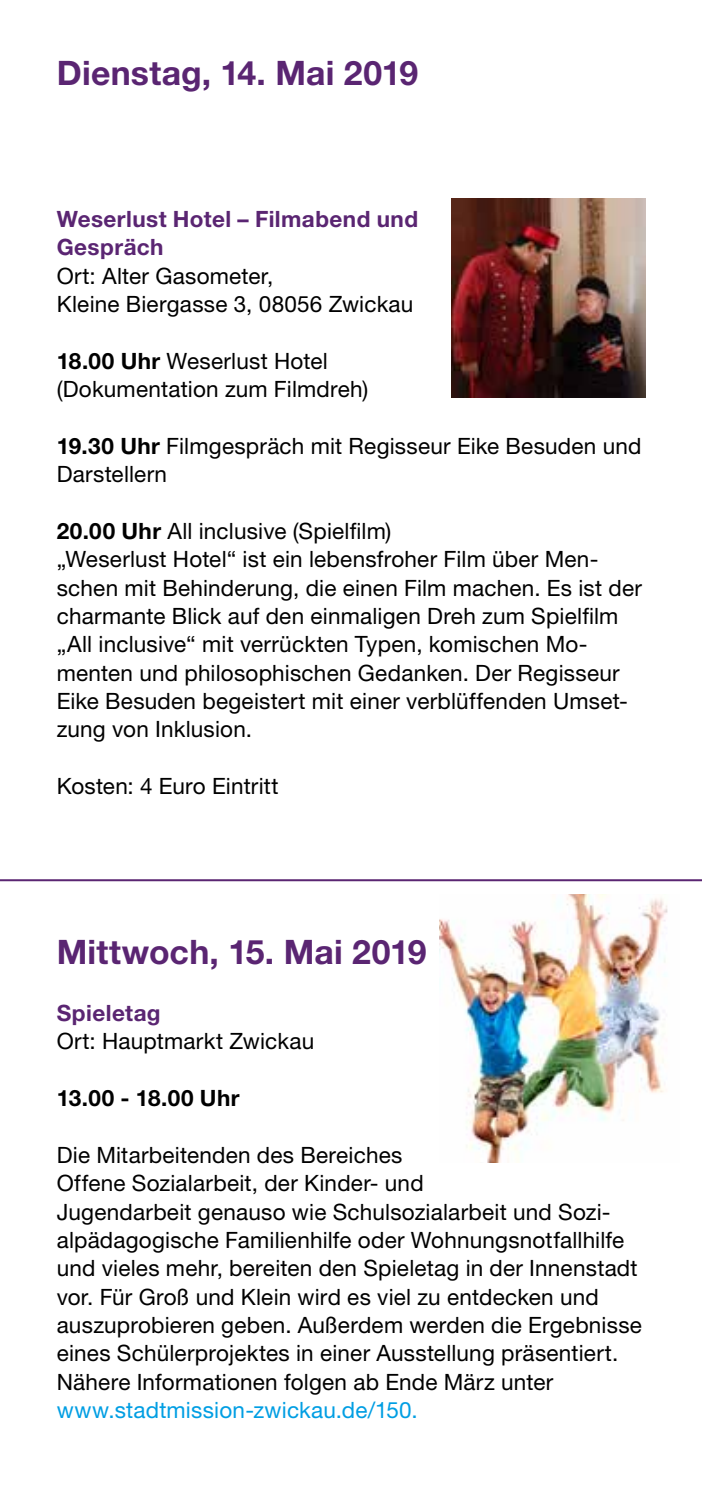
<style>
.page{position:relative;width:702px;height:1489px;background:#fff}
.page>*{position:absolute;margin:0;border:0;box-sizing:border-box;transform-origin:0 0}
.t1{font:700 33.75px "Helvetica Neue LT Pro";letter-spacing:.005em;color:#5a2572}
.t2{font:22.5px/28.2px "Helvetica Neue LT Pro";letter-spacing:.01em;color:#000}
.t3{font:700 22.5px/28.2px "Helvetica Neue LT Pro";letter-spacing:.02em;color:#5a2572}
.t4{font:22.5px "Helvetica Neue LT Pro";letter-spacing:.01em;color:#009ee3}
.t5{font:700 22.5px "Helvetica Neue LT Pro";letter-spacing:.02em;color:#000}
.s1{font-weight:700}
</style>
<div class="page">
<hr style="left:701px;top:0;width:1px;height:198px;background:#462672">
<hr style="left:0;top:879px;width:702px;height:2px;background:#5a2572">
<img style="left:451px;top:198px;width:194px;height:200px">
<img style="left:439px;top:894px;width:229px;height:268px">
<h1 class="t1" style="left:57px;top:52px;width:363px">Dienstag, 14. Mai 2019</h1>
<p class="t3" style="left:57px;top:204px;width:363px">Weserlust Hotel – Filmabend und<br>Gespräch</p>
<p class="t2" style="left:57px;top:261px;width:358px">Ort: Alter Gasometer,<br>Kleine Biergasse 3, 08056 Zwickau</p>
<p class="t2" style="left:57px;top:346px;width:313px"><span class="s1">18.00 Uhr</span> Weserlust Hotel (Dokumentation zum Filmdreh)</p>
<p class="t2" style="left:57px;top:431px;width:586px"><span class="s1">19.30 Uhr</span> Filmgespräch mit Regisseur Eike Besuden und<br>Darstellern</p>
<p class="t2" style="left:57px;top:516px;width:586px"><span class="s1">20.00 Uhr</span> All inclusive (Spielfilm)<br>„Weserlust Hotel“ ist ein lebensfroher Film über Men&shy;schen mit Behinderung, die einen Film machen. Es ist der charmante Blick auf den einmaligen Dreh zum Spielfilm „All inclusive“ mit verrückten Typen, komischen Mo&shy;menten und philosophischen Gedanken. Der Regisseur Eike Besuden begeistert mit einer verblüffenden Umset&shy;zung von Inklusion.</p>
<p class="t2" style="left:57px;top:771px;width:223px">Kosten: 4 Euro Eintritt</p>
<h1 class="t1" style="left:57px;top:931px;width:371px">Mittwoch, 15. Mai 2019</h1>
<p class="t3" style="left:57px;top:998px;width:105px">Spieletag</p>
<p class="t2" style="left:57px;top:1026px;width:259px">Ort: Hauptmarkt Zwickau</p>
<p class="t5" style="left:57px;top:1084px;width:184px">13.00 - 18.00 Uhr</p>
<p class="t2" style="left:57px;top:1140px;width:586px">Die Mitarbeitenden des Bereiches<br>Offene Sozialarbeit, der Kinder- und<br>Jugendarbeit genauso wie Schulsozialarbeit und Sozi&shy;alpädagogische Familienhilfe oder Wohnungsnotfallhilfe und vieles mehr, bereiten den Spieletag in der Innenstadt vor. Für Groß und Klein wird es viel zu entdecken und auszuprobieren geben. Außerdem werden die Ergebnisse eines Schülerprojektes in einer Ausstellung präsentiert.<br>Nähere Informationen folgen ab Ende März unter</p>
<p class="t4" style="left:57px;top:1396px;width:362px">www.stadtmission-zwickau.de/150.</p>
</div>
